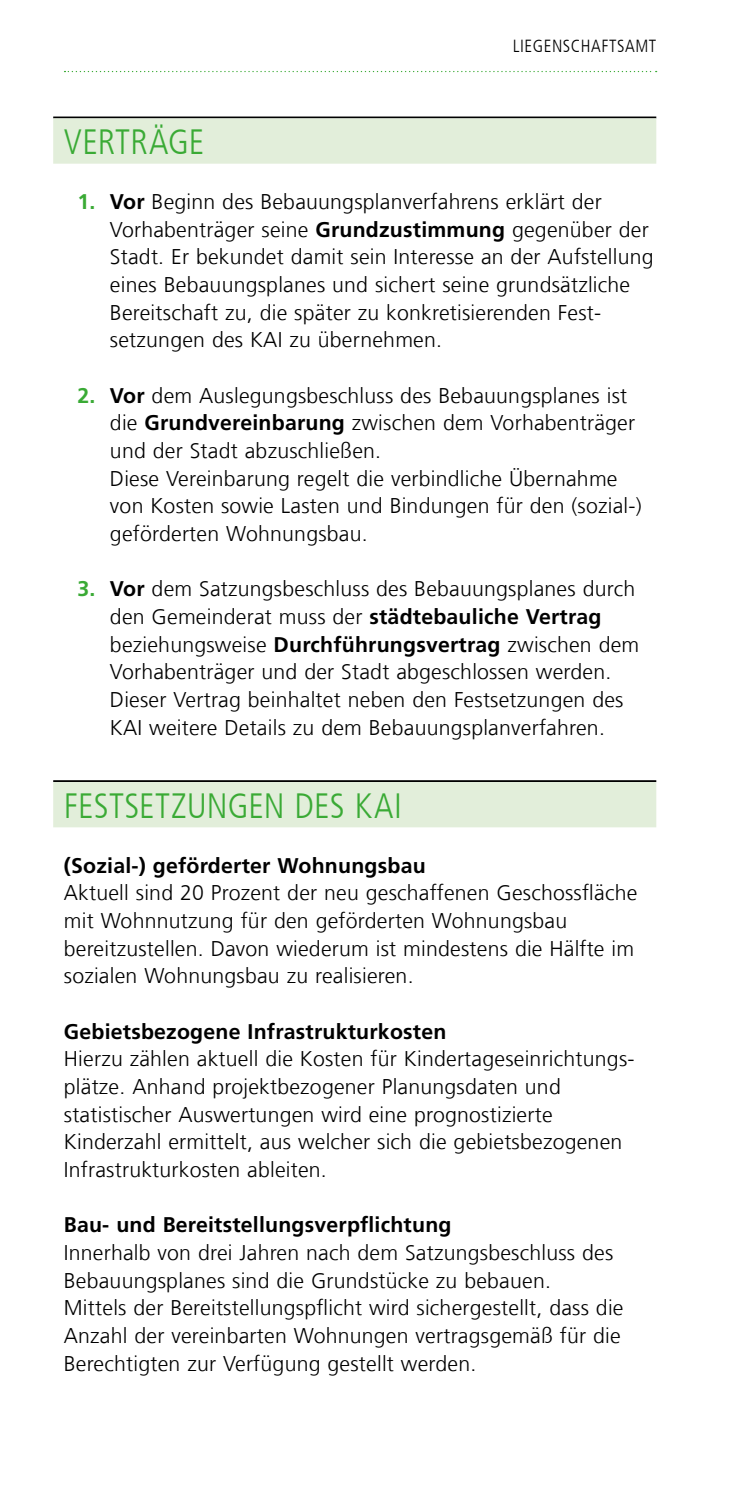
<style>
.page{position:relative;width:745px;height:1489px;background:#fff}
.page>*{position:absolute;margin:0;border:0;box-sizing:border-box;transform-origin:0 0}
.t1{font:300 condensed 35px "Frutiger For Karlsruhe";letter-spacing:.005em;color:#3aaa35}
.t2{font:300 21.25px/27.8px "Frutiger For Karlsruhe";letter-spacing:.01em;color:#000}
.t3{font:700 21.25px "Frutiger For Karlsruhe";letter-spacing:.01em;color:#000}
.t4{font:300 condensed 17.5px "Frutiger For Karlsruhe";letter-spacing:.03em;color:#000}
.s1{font-weight:700;color:#3aaa35}
.s2{font-weight:700}
</style>
<div class="page">
<svg style="left:64px;top:71px;width:592px;height:1px"></svg>
<hr style="left:53px;top:116px;width:603px;height:2px;background:#000">
<div style="left:53px;top:118px;width:603px;height:46px;background:#e2eeda"></div>
<hr style="left:53px;top:780px;width:603px;height:2px;background:#000">
<div style="left:53px;top:782px;width:603px;height:45px;background:#e2eeda"></div>
<p class="t4" style="left:512px;top:36px;width:145px">LIEGENSCHAFTSAMT</p>
<h1 class="t1" style="left:64px;top:122px;width:142px">VERTRÄGE</h1>
<p class="t2" style="left:110px;top:188px;width:545px;text-indent:-32px"><span class="s1">1.</span> <span class="s2">Vor</span> Beginn des Bebauungsplanverfahrens erklärt der Vorhabenträger seine <span class="s2">Grundzustimmung</span> gegenüber der Stadt. Er bekundet damit sein Interesse an der Aufstellung eines Bebauungsplanes und sichert seine grundsätzliche Bereitschaft zu, die später zu konkretisierenden Fest&shy;setzungen des KAI zu übernehmen.</p>
<p class="t2" style="left:110px;top:381px;width:533px;text-indent:-32px"><span class="s1">2.</span> <span class="s2">Vor</span> dem Auslegungsbeschluss des Bebauungsplanes ist die <span class="s2">Grundvereinbarung</span> zwischen dem Vorhabenträger und der Stadt abzuschließen.<br>Diese Vereinbarung regelt die verbindliche Übernahme von Kosten sowie Lasten und Bindungen für den (sozial-) geförderten Wohnungsbau.</p>
<p class="t2" style="left:110px;top:575px;width:530px;text-indent:-32px"><span class="s1">3.</span> <span class="s2">Vor</span> dem Satzungsbeschluss des Bebauungsplanes durch den Gemeinderat muss der <span class="s2">städtebauliche Vertrag </span>beziehungsweise <span class="s2">Durchführungsvertrag</span> zwischen dem Vorhabenträger und der Stadt abgeschlossen werden.<br>Dieser Vertrag beinhaltet neben den Festsetzungen des KAI weitere Details zu dem Bebauungsplanverfahren.</p>
<h1 class="t1" style="left:64px;top:785px;width:339px">FESTSETZUNGEN DES KAI</h1>
<p class="t3" style="left:64px;top:853px;width:363px">(Sozial-) geförderter Wohnungsbau</p>
<p class="t2" style="left:64px;top:879px;width:574px">Aktuell sind 20 Prozent der neu geschaffenen Geschossfläche mit Wohnnutzung für den geförderten Wohnungsbau bereitzustellen. Davon wiederum ist mindestens die Hälfte im sozialen Wohnungsbau zu realisieren.</p>
<p class="t3" style="left:64px;top:1018px;width:384px">Gebietsbezogene Infrastrukturkosten</p>
<p class="t2" style="left:64px;top:1045px;width:572px">Hierzu zählen aktuell die Kosten für Kindertageseinrichtungs&shy;plätze. Anhand projektbezogener Planungsdaten und statistischer Auswertungen wird eine prognostizierte Kinderzahl ermittelt, aus welcher sich die gebietsbezogenen Infrastrukturkosten ableiten.</p>
<p class="t3" style="left:64px;top:1212px;width:389px">Bau- und Bereitstellungsverpflichtung</p>
<p class="t2" style="left:64px;top:1238px;width:561px">Innerhalb von drei Jahren nach dem Satzungsbeschluss des Bebauungsplanes sind die Grundstücke zu bebauen.<br>Mittels der Bereitstellungspflicht wird sichergestellt, dass die Anzahl der vereinbarten Wohnungen vertragsgemäß für die Berechtigten zur Verfügung gestellt werden.</p>
</div>
